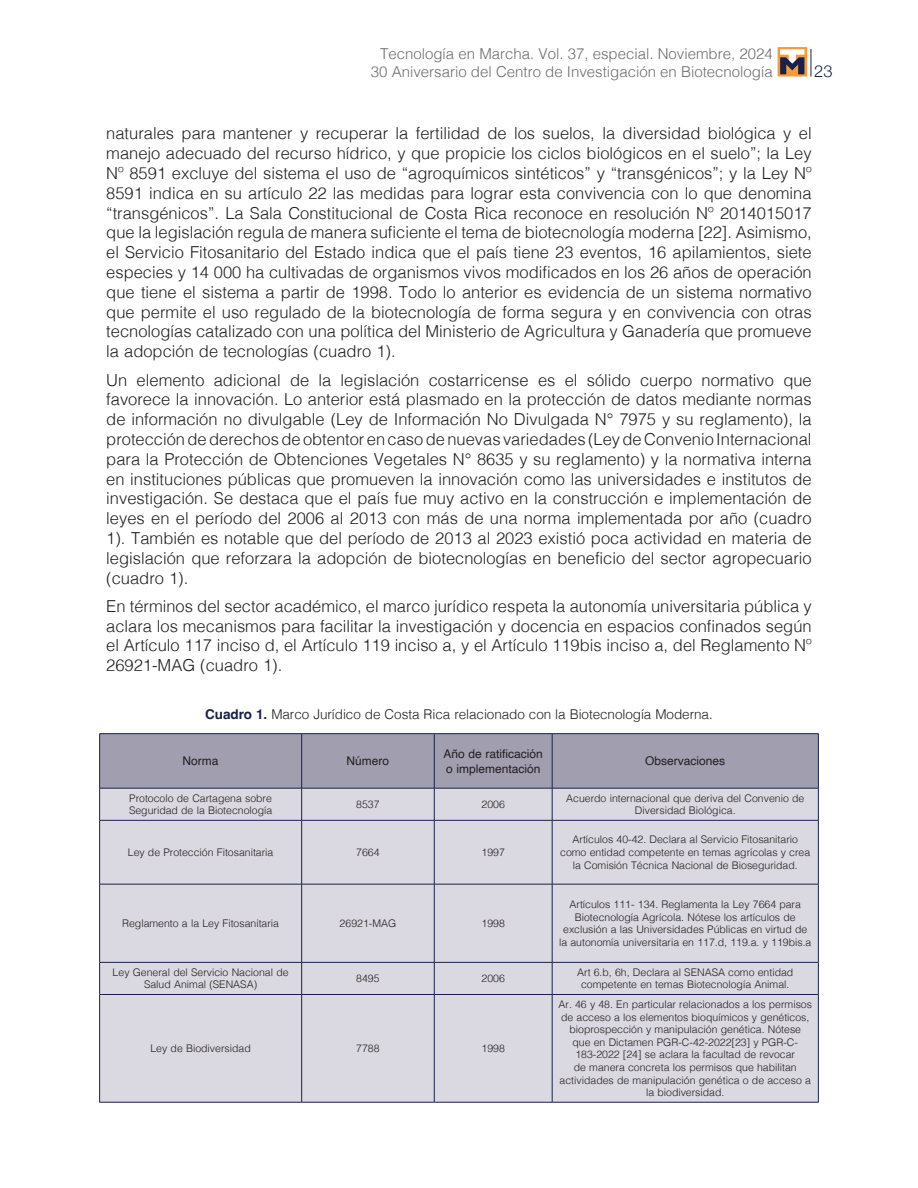
<style>
.page{position:relative;width:918px;height:1188px;background:#fff}
.page>*{position:absolute;margin:0;border:0;box-sizing:border-box;transform-origin:0 0}
.t1{font:300 16.5px/19.8px "Helvetica";color:#231f20;text-align:justify}
.t2{font:300 16.5px "Helvetica Neue";color:#17214b}
.t3{font:300 15px/18px "Helvetica";color:#6c6d70;text-align:right}
.t4{font:300 13.5px "Helvetica";letter-spacing:-.005em;color:#231f20}
.t5{font:12px/14.4px "Helvetica";color:#231f20}
.t6{font:300 10.5px/12.6px "Helvetica";color:#231f20;text-align:center}
.s1{font-weight:700;color:#17214b}
</style>
<div class="page">
<svg style="left:811px;top:49px;width:1px;height:28px"></svg>
<svg style="left:778px;top:47px;width:29px;height:30px"></svg>
<svg style="left:780px;top:49px;width:24px;height:25px"></svg>
<div style="left:100px;top:734px;width:718px;height:54px;background:#a19eb0"></div>
<svg style="left:100px;top:789px;width:718px;height:313px;background:#d7d5de"></svg>
<hr style="left:99px;top:733px;width:203px;height:1px;background:#17214b">
<hr style="left:99px;top:734px;width:1px;height:54px;background:#17214b">
<hr style="left:302px;top:733px;width:132px;height:1px;background:#17214b">
<hr style="left:301px;top:734px;width:1px;height:54px;background:#17214b">
<hr style="left:434px;top:733px;width:118px;height:1px;background:#17214b">
<hr style="left:434px;top:734px;width:1px;height:54px;background:#17214b">
<hr style="left:552px;top:733px;width:267px;height:1px;background:#17214b">
<hr style="left:552px;top:734px;width:1px;height:54px;background:#17214b">
<hr style="left:818px;top:734px;width:1px;height:54px;background:#17214b">
<hr style="left:99px;top:788px;width:203px;height:1px;background:#17214b">
<hr style="left:99px;top:788px;width:1px;height:32px;background:#17214b">
<hr style="left:302px;top:788px;width:132px;height:1px;background:#17214b">
<hr style="left:301px;top:788px;width:1px;height:32px;background:#17214b">
<hr style="left:434px;top:788px;width:118px;height:1px;background:#17214b">
<hr style="left:434px;top:788px;width:1px;height:32px;background:#17214b">
<hr style="left:552px;top:788px;width:267px;height:1px;background:#17214b">
<hr style="left:552px;top:788px;width:1px;height:32px;background:#17214b">
<hr style="left:818px;top:788px;width:1px;height:32px;background:#17214b">
<hr style="left:99px;top:820px;width:203px;height:1px;background:#17214b">
<hr style="left:99px;top:821px;width:1px;height:63px;background:#17214b">
<hr style="left:302px;top:820px;width:132px;height:1px;background:#17214b">
<hr style="left:301px;top:821px;width:1px;height:63px;background:#17214b">
<hr style="left:434px;top:820px;width:118px;height:1px;background:#17214b">
<hr style="left:434px;top:821px;width:1px;height:63px;background:#17214b">
<hr style="left:552px;top:820px;width:267px;height:1px;background:#17214b">
<hr style="left:552px;top:821px;width:1px;height:63px;background:#17214b">
<hr style="left:818px;top:821px;width:1px;height:63px;background:#17214b">
<hr style="left:99px;top:884px;width:203px;height:1px;background:#17214b">
<hr style="left:99px;top:884px;width:1px;height:78px;background:#17214b">
<hr style="left:302px;top:884px;width:132px;height:1px;background:#17214b">
<hr style="left:301px;top:884px;width:1px;height:78px;background:#17214b">
<hr style="left:434px;top:884px;width:118px;height:1px;background:#17214b">
<hr style="left:434px;top:884px;width:1px;height:78px;background:#17214b">
<hr style="left:552px;top:884px;width:267px;height:1px;background:#17214b">
<hr style="left:552px;top:884px;width:1px;height:78px;background:#17214b">
<hr style="left:818px;top:884px;width:1px;height:78px;background:#17214b">
<hr style="left:99px;top:962px;width:203px;height:1px;background:#17214b">
<hr style="left:99px;top:963px;width:1px;height:31px;background:#17214b">
<hr style="left:302px;top:962px;width:132px;height:1px;background:#17214b">
<hr style="left:301px;top:963px;width:1px;height:31px;background:#17214b">
<hr style="left:434px;top:962px;width:118px;height:1px;background:#17214b">
<hr style="left:434px;top:963px;width:1px;height:31px;background:#17214b">
<hr style="left:552px;top:962px;width:267px;height:1px;background:#17214b">
<hr style="left:552px;top:963px;width:1px;height:31px;background:#17214b">
<hr style="left:818px;top:963px;width:1px;height:31px;background:#17214b">
<hr style="left:99px;top:994px;width:203px;height:1px;background:#17214b">
<hr style="left:99px;top:995px;width:1px;height:107px;background:#17214b">
<hr style="left:302px;top:994px;width:132px;height:1px;background:#17214b">
<hr style="left:301px;top:995px;width:1px;height:107px;background:#17214b">
<hr style="left:434px;top:994px;width:118px;height:1px;background:#17214b">
<hr style="left:434px;top:995px;width:1px;height:107px;background:#17214b">
<hr style="left:552px;top:994px;width:267px;height:1px;background:#17214b">
<hr style="left:552px;top:995px;width:1px;height:107px;background:#17214b">
<hr style="left:818px;top:995px;width:1px;height:107px;background:#17214b">
<hr style="left:99px;top:1102px;width:203px;height:1px;background:#17214b">
<hr style="left:302px;top:1102px;width:132px;height:1px;background:#17214b">
<hr style="left:434px;top:1102px;width:118px;height:1px;background:#17214b">
<hr style="left:552px;top:1102px;width:267px;height:1px;background:#17214b">
<p class="t3" style="left:371px;top:43px;width:403px">Tecnología en Marcha. Vol. 37, especial. Noviembre, 2024<br>30 Aniversario del Centro de Investigación en Biotecnología</p>
<p class="t2" style="left:814px;top:57px;width:20px">23</p>
<p class="t1" style="left:106px;top:122px;width:707px">naturales para mantener y recuperar la fertilidad de los suelos, la diversidad biológica y el manejo adecuado del recurso hídrico, y que propicie los ciclos biológicos en el suelo”; la Ley Nº 8591 excluye del sistema el uso de “agroquímicos sintéticos” y “transgénicos”; y la Ley Nº 8591 indica en su artículo 22 las medidas para lograr esta convivencia con lo que denomina “transgénicos”. La Sala Constitucional de Costa Rica reconoce en resolución Nº 2014015017 que la legislación regula de manera suficiente el tema de biotecnología moderna [22]. Asimismo, el Servicio Fitosanitario del Estado indica que el país tiene 23 eventos, 16 apilamientos, siete especies y 14 000 ha cultivadas de organismos vivos modificados en los 26 años de operación que tiene el sistema a partir de 1998. Todo lo anterior es evidencia de un sistema normativo que permite el uso regulado de la biotecnología de forma segura y en convivencia con otras tecnologías catalizado con una política del Ministerio de Agricultura y Ganadería que promueve la adopción de tecnologías (cuadro 1).</p>
<p class="t1" style="left:106px;top:369px;width:707px">Un elemento adicional de la legislación costarricense es el sólido cuerpo normativo que favorece la innovación. Lo anterior está plasmado en la protección de datos mediante normas de información no divulgable (Ley de Información No Divulgada N° 7975 y su reglamento), la protección de derechos de obtentor en caso de nuevas variedades (Ley de Convenio Internacional para la Protección de Obtenciones Vegetales N° 8635 y su reglamento) y la normativa interna en instituciones públicas que promueven la innovación como las universidades e institutos de investigación. Se destaca que el país fue muy activo en la construcción e implementación de leyes en el período del 2006 al 2013 con más de una norma implementada por año (cuadro 1). También es notable que del período de 2013 al 2023 existió poca actividad en materia de legislación que reforzara la adopción de biotecnologías en beneficio del sector agropecuario (cuadro 1).</p>
<p class="t1" style="left:106px;top:595px;width:707px">En términos del sector académico, el marco jurídico respeta la autonomía universitaria pública y aclara los mecanismos para facilitar la investigación y docencia en espacios confinados según el Artículo 117 inciso d, el Artículo 119 inciso a, y el Artículo 119bis inciso a, del Reglamento Nº 26921-MAG (cuadro 1).</p>
<p class="t4" style="left:205px;top:703px;width:509px"><span class="s1">Cuadro 1.</span> Marco Jurídico de Costa Rica relacionado con la Biotecnología Moderna.</p>
<p class="t5" style="left:183px;top:754px;width:37px">Norma</p>
<p class="t5" style="left:347px;top:754px;width:44px">Número</p>
<p class="t5" style="left:444px;top:747px;width:101px">Año de ratificación o implementación</p>
<p class="t5" style="left:645px;top:754px;width:82px">Observaciones</p>
<p class="t6" style="left:129px;top:791px;width:145px;text-align:left">Protocolo de Cartagena sobre<br>Seguridad de la Biotecnología</p>
<p class="t6" style="left:356px;top:797px;width:25px">8537</p>
<p class="t6" style="left:482px;top:797px;width:25px">2006</p>
<p class="t6" style="left:566px;top:791px;width:240px">Acuerdo internacional que deriva del Convenio de<br>Diversidad Biológica.</p>
<p class="t6" style="left:128px;top:845px;width:147px">Ley de Protección Fitosanitaria</p>
<p class="t6" style="left:356px;top:845px;width:25px">7664</p>
<p class="t6" style="left:482px;top:845px;width:25px">1997</p>
<p class="t6" style="left:560px;top:833px;width:252px">Artículos 40-42. Declara al Servicio Fitosanitario como entidad competente en temas agrícolas y crea la Comisión Técnica Nacional de Bioseguridad.</p>
<p class="t6" style="left:122px;top:916px;width:158px">Reglamento a la Ley Fitosanitaria</p>
<p class="t6" style="left:340px;top:916px;width:58px">26921-MAG</p>
<p class="t6" style="left:482px;top:916px;width:25px">1998</p>
<p class="t6" style="left:559px;top:897px;width:254px">Artículos 111- 134. Reglamenta la Ley 7664 para Biotecnología Agrícola. Nótese los artículos de exclusión a las Universidades Públicas en virtud de la autonomía universitaria en 117.d, 119.a. y 119bis.a</p>
<p class="t6" style="left:113px;top:965px;width:177px">Ley General del Servicio Nacional de<br>Salud Animal (SENASA)</p>
<p class="t6" style="left:356px;top:971px;width:25px">8495</p>
<p class="t6" style="left:482px;top:971px;width:25px">2006</p>
<p class="t6" style="left:577px;top:965px;width:218px">Art 6.b, 6h, Declara al SENASA como entidad competente en temas Biotecnología Animal.</p>
<p class="t6" style="left:150px;top:1041px;width:102px">Ley de Biodiversidad</p>
<p class="t6" style="left:356px;top:1041px;width:25px">7788</p>
<p class="t6" style="left:482px;top:1041px;width:25px">1998</p>
<p class="t6" style="left:559px;top:997px;width:255px">Ar. 46 y 48. En particular relacionados a los permisos de acceso a los elementos bioquímicos y genéticos, bioprospección y manipulación genética. Nótese<br>que en Dictamen PGR-C-42-2022[23] y PGR-C-183-2022 [24] se aclara la facultad de revocar<br>de manera concreta los permisos que habilitan actividades de manipulación genética o de acceso a la biodiversidad.</p>
</div>
